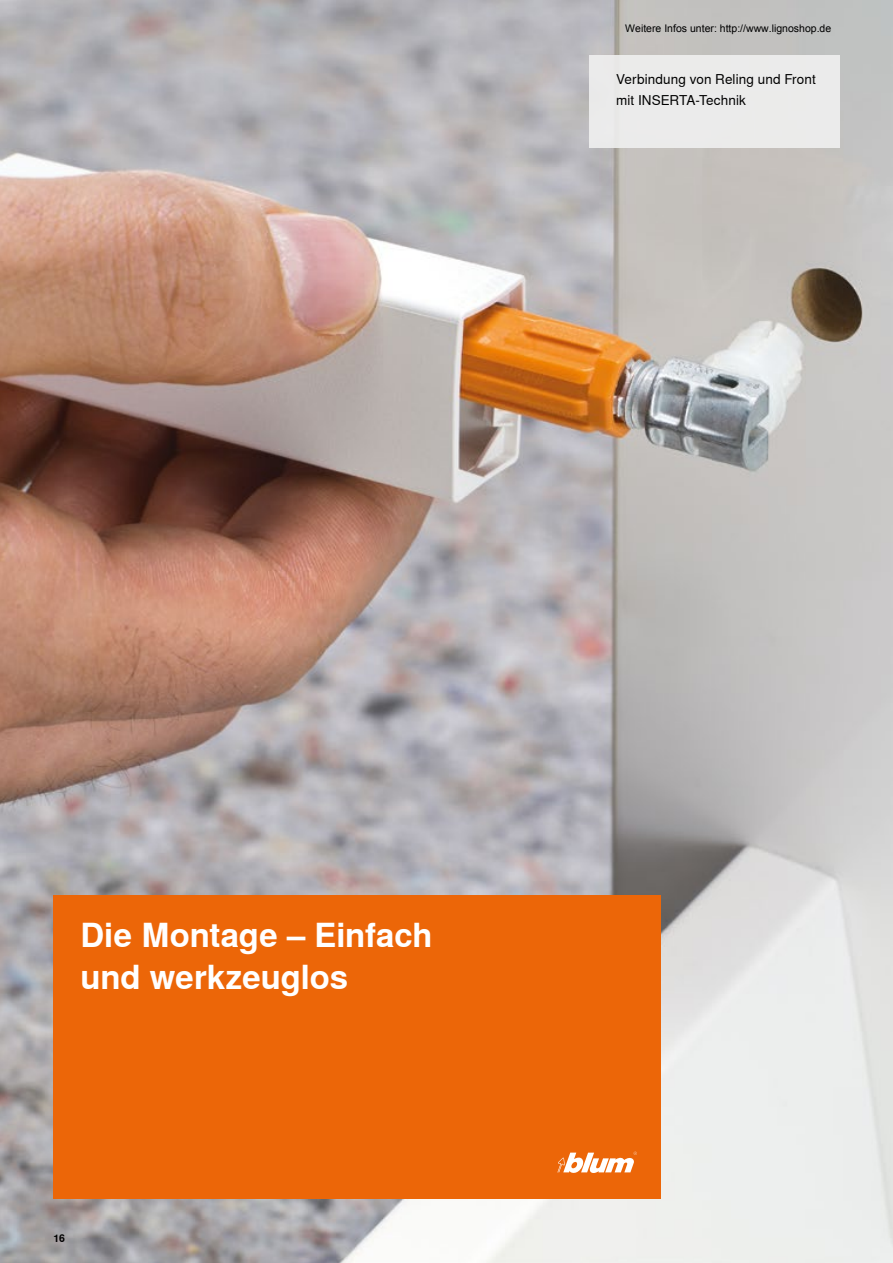
<style>
.page{position:relative;width:893px;height:1263px;background:#fff}
.page>*{position:absolute;margin:0;border:0;box-sizing:border-box;transform-origin:0 0}
.t1{font:700 33px/42px "Nimbus Sans Global";letter-spacing:-.005em;color:#fff}
.t2{font:13.5px/21px "Nimbus Sans Global";letter-spacing:.01em;color:#000}
.t3{font:10.5px "Arial";color:#000}
.t4{font:700 10.5px "Nimbus Sans Global";color:#000}
</style>
<div class="page">
<img style="left:0;top:0;width:893px;height:1263px">
<div style="left:54px;top:895px;width:607px;height:304px;background:#ec6608"></div>
<svg style="left:557px;top:1151px;width:80px;height:22px"></svg>
<div style="left:589px;top:55px;width:250px;height:92px;background:#f0f0f0"></div>
<p class="t3" style="left:625px;top:21px;width:208px">Weitere Infos unter: http://www.lignoshop.de</p>
<p class="t2" style="left:616px;top:69px;width:201px">Verbindung von Reling und Front mit INSERTA-Technik</p>
<h1 class="t1" style="left:80px;top:915px;width:354px">Die Montage – Einfach und werkzeuglos</h1>
<p class="t4" style="left:54px;top:1232px;width:13px">16</p>
</div>
